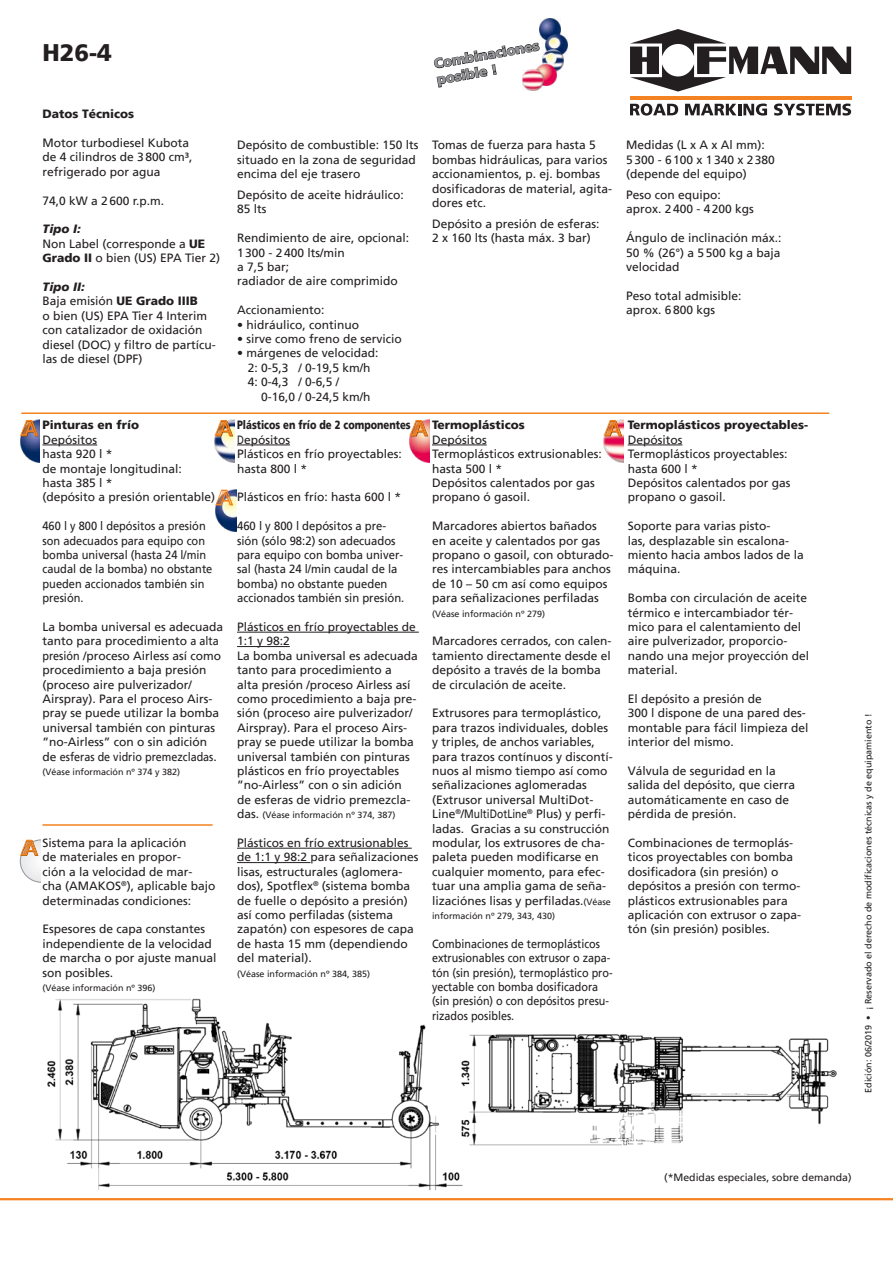
<style>
.page{position:relative;width:893px;height:1263px;background:#fff}
.page>*{position:absolute;margin:0;border:0;box-sizing:border-box;transform-origin:0 0}
.t1{font:900 24px "Frutiger";color:#231f20}
.t2{font:900 13.5px/16.2px "Frutiger";color:#939598}
.Bildsub{font:12px/14.4px "Frutiger";color:#231f20}
.Bildsub-2{font:12px/14.4px "Frutiger";color:#231f20;scale:.9 1}
.Bildsub-3{font:12px/14.4px "Frutiger";color:#231f20;scale:.94 1}
.Bildsub-4{font:12px/14.4px "Frutiger";color:#231f20;scale:.92 1}
.Bildsub-5{font:12px/14.4px "Frutiger";color:#231f20;scale:.8 1}
.t3{font:900 12px "Frutiger";color:#231f20}
.t4{font:10.5px "Frutiger";color:#231f20}
.t5{font:9px "Frutiger";color:#231f20}
.s1{font-weight:900;font-style:italic}
.s2{font-weight:900}
.s3{font-size:12px}
.s4{font-size:9px}
</style>
<div class="page">
<img style="left:215px;top:420px;width:20px;height:42px">
<img style="left:20px;top:420px;width:20px;height:42px">
<img style="left:410px;top:420px;width:20px;height:42px">
<img style="left:604px;top:420px;width:20px;height:42px">
<svg style="left:20px;top:420px;width:19px;height:16px"></svg>
<svg style="left:215px;top:420px;width:18px;height:16px"></svg>
<svg style="left:410px;top:420px;width:18px;height:16px"></svg>
<svg style="left:604px;top:420px;width:18px;height:16px"></svg>
<hr style="left:21px;top:412px;width:808px;height:2px;background:#f58220">
<hr style="left:628px;top:445px;width:54px;height:1px;background:#231f20">
<hr style="left:43px;top:445px;width:54px;height:1px;background:#231f20">
<hr style="left:432px;top:445px;width:55px;height:1px;background:#231f20">
<img style="left:216px;top:489px;width:21px;height:42px">
<svg style="left:215px;top:490px;width:18px;height:15px"></svg>
<hr style="left:237px;top:445px;width:53px;height:1px;background:#231f20">
<hr style="left:237px;top:632px;width:182px;height:1px;background:#231f20">
<hr style="left:237px;top:646px;width:53px;height:1px;background:#231f20">
<svg style="left:434px;top:43px;width:105px;height:44px"></svg>
<img style="left:540px;top:19px;width:21px;height:21px">
<img style="left:546px;top:34px;width:21px;height:22px">
<img style="left:542px;top:50px;width:21px;height:22px">
<img style="left:535px;top:64px;width:22px;height:21px">
<img style="left:523px;top:69px;width:21px;height:22px">
<hr style="left:630px;top:96px;width:221px;height:3px;background:#f58220">
<svg style="left:630px;top:29px;width:221px;height:63px"></svg>
<svg style="left:630px;top:104px;width:48px;height:12px"></svg>
<svg style="left:685px;top:104px;width:82px;height:12px"></svg>
<svg style="left:774px;top:104px;width:77px;height:12px"></svg>
<hr style="left:0;top:1198px;width:893px;height:2px;background:#f58220">
<img style="left:0;top:824px;width:856px;height:377px">
<p class="t1" style="left:43px;top:38px;width:71px">H26-4</p>
<p class="t3" style="left:43px;top:107px;width:93px">Datos Técnicos</p>
<p class="Bildsub" style="left:43px;top:136px;width:151px">Motor turbodiesel Kubota de 4 cilindros de 3800 cm³, refrigerado por agua</p>
<p class="Bildsub" style="left:43px;top:193px;width:123px">74,0 kW a 2600 r.p.m.</p>
<p class="Bildsub" style="left:43px;top:222px;width:179px"><span class="s1">Tipo I:<br></span>Non Label (corresponde a <span class="s2">UE<br>Grado II</span> o bien (US) EPA Tier 2)</p>
<p class="Bildsub" style="left:43px;top:280px;width:175px"><span class="s1">Tipo II:<br></span>Baja emisión <span class="s2">UE Grado IIIB<br></span>o bien (US) EPA Tier 4 Interim con catalizador de oxidación diesel (DOC) y filtro de partícu&shy;las de diesel (DPF)</p>
<p class="Bildsub" style="left:43px;top:418px;width:174px"><span class="s2">Pinturas en frío<br></span>Depósitos<br>hasta 920 l *<br>de montaje longitudinal:<br>hasta 385 l *<br>(depósito a presión orientable)</p>
<p class="Bildsub-4" style="left:43px;top:519px;width:186px">460 l y 800 l depósitos a presión son adecuados para equipo con bomba universal (hasta 24 l/min caudal de la bomba) no obstante pueden accionados también sin presión.</p>
<p class="Bildsub" style="left:43px;top:620px;width:182px">La bomba universal es adecuada tanto para procedimiento a alta presión /proceso Airless así como procedimiento a baja presión (proceso aire pulverizador/<br>Airspray). Para el proceso Airs&shy;pray se puede utilizar la bomba universal también con pinturas ”no-Airless” con o sin adición de esferas de vidrio premezcladas.</p>
<p class="t5" style="left:43px;top:766px;width:139px">(Véase información nº 374 y 382)</p>
<p class="Bildsub" style="left:43px;top:836px;width:174px">Sistema para la aplicación<br>de materiales en propor-<br>ción a la velocidad de mar-<br>cha (AMAKOS<sup>®</sup>), aplicable bajo determinadas condiciones:</p>
<p class="Bildsub" style="left:43px;top:922px;width:176px">Espesores de capa constantes independiente de la velocidad de marcha o por ajuste manual son posibles.</p>
<p class="t5" style="left:43px;top:982px;width:115px">(Véase información nº 396)</p>
<p class="t2" style="left:433px;top:56px;width:108px;rotate:-10deg">Combinaciones posible !</p>
<p class="Bildsub" style="left:237px;top:138px;width:183px">Depósito de combustible: 150 lts situado en la zona de seguridad encima del eje trasero</p>
<p class="Bildsub" style="left:237px;top:188px;width:168px">Depósito de aceite hidráulico:<br>85 lts</p>
<p class="Bildsub" style="left:237px;top:231px;width:174px">Rendimiento de aire, opcional:<br>1300 - 2400 lts/min<br>a 7,5 bar;<br>radiador de aire comprimido</p>
<p class="Bildsub" style="left:237px;top:303px;width:89px">Accionamiento:</p>
<p class="Bildsub" style="left:237px;top:317px;width:124px">• hidráulico, continuo</p>
<p class="Bildsub" style="left:237px;top:332px;width:166px">• sirve como freno de servicio</p>
<p class="Bildsub" style="left:237px;top:346px;width:143px">• márgenes de velocidad:</p>
<p class="Bildsub" style="left:248px;top:360px;width:124px">2: 0-5,3 / 0-19,5 km/h</p>
<p class="Bildsub" style="left:248px;top:375px;width:93px">4: 0-4,3 / 0-6,5 /</p>
<p class="Bildsub" style="left:261px;top:389px;width:111px">0-16,0 / 0-24,5 km/h</p>
<p class="Bildsub-5" style="left:237px;top:418px;width:219px"><span class="s2">Plásticos en frío de 2 componentes<br></span>Depósitos<br>Plásticos en frío proyectables: hasta 800 l *</p>
<p class="Bildsub" style="left:237px;top:490px;width:166px">Plásticos en frío: hasta 600 l *</p>
<p class="Bildsub-3" style="left:237px;top:519px;width:180px">460 l y 800 l depósitos a pre&shy;sión (sólo 98:2) son adecuados para equipo con bomba univer&shy;sal (hasta 24 l/min caudal de la bomba) no obstante pueden accionados también sin presión.</p>
<p class="Bildsub" style="left:237px;top:620px;width:182px">Plásticos en frío proyectables de<br>1:1 y 98:2<br>La bomba universal es adecuada tanto para procedimiento a<br>alta presión /proceso Airless así como procedimiento a baja pre&shy;sión (proceso aire pulverizador/<br>Airspray). Para el proceso Airs&shy;pray se puede utilizar la bomba universal también con pinturas plásticos en frío proyectables ”no-Airless” con o sin adición de esferas de vidrio premezcla-</p>
<p class="t5" style="left:237px;top:810px;width:160px"><span class="s3">das.</span> (Véase información nº 374, 387)</p>
<p class="Bildsub" style="left:237px;top:836px;width:183px">Plásticos en frío extrusionables de 1:1 y 98:2 para señalizaciones lisas, estructurales (aglomera&shy;dos), Spotflex<sup>®</sup> (sistema bomba de fuelle o depósito a presión) así como perfiladas (sistema zapatón) con espesores de capa de hasta 15 mm (dependiendo del material).</p>
<p class="t5" style="left:237px;top:968px;width:135px">(Véase información nº 384, 385)</p>
<p class="Bildsub" style="left:432px;top:138px;width:182px">Tomas de fuerza para hasta 5 bombas hidráulicas, para varios accionamientos, p. ej. bombas dosificadoras de material, agita&shy;dores etc.</p>
<p class="Bildsub" style="left:432px;top:216px;width:169px">Depósito a presión de esferas:<br>2 x 160 lts (hasta máx. 3 bar)</p>
<p class="Bildsub" style="left:626px;top:138px;width:150px">Medidas (L x A x Al mm):<br>5300 - 6100 x 1340 x 2380 (depende del equipo)</p>
<p class="Bildsub" style="left:626px;top:188px;width:129px">Peso con equipo: aprox. 2400 - 4200 kgs</p>
<p class="Bildsub" style="left:626px;top:231px;width:157px;text-align:justify">Ángulo de inclinación máx.:<br>50 % (26°) a 5500 kg a baja velocidad</p>
<p class="Bildsub" style="left:626px;top:288px;width:117px">Peso total admisible: aprox. 6800 kgs</p>
<p class="Bildsub" style="left:432px;top:418px;width:171px"><span class="s2">Termoplásticos<br></span>Depósitos<br>Termoplásticos extrusionables: hasta 500 l *<br>Depósitos calentados por gas propano ó gasoil.</p>
<p class="Bildsub" style="left:432px;top:519px;width:183px">Marcadores abiertos bañados en aceite y calentados por gas propano o gasoil, con obturado&shy;res intercambiables para anchos de 10 – 50 cm así como equipos para señalizaciones perfiladas</p>
<p class="t5" style="left:432px;top:608px;width:115px">(Véase información nº 279)</p>
<p class="Bildsub" style="left:432px;top:634px;width:181px">Marcadores cerrados, con calen&shy;tamiento directamente desde el depósito a través de la bomba de circulación de aceite.</p>
<p class="Bildsub" style="left:432px;top:706px;width:182px">Extrusores para termoplástico, para trazos individuales, dobles y triples, de anchos variables, para trazos contínuos y discontí&shy;nuos al mismo tiempo así como señalizaciones aglomeradas (Extrusor universal MultiDot-<br>Line<sup>®</sup>/MultiDotLine<sup>®</sup> Plus) y perfi&shy;ladas. Gracias a su construcción modular, los extrusores de cha&shy;paleta pueden modificarse en cualquier momento, para efec&shy;tuar una amplia gama de seña&shy;lizaciónes lisas y perfiladas.<span class="s4">(Véase</span></p>
<p class="t5" style="left:432px;top:910px;width:125px">información nº 279, 343, 430)</p>
<p class="Bildsub-2" style="left:432px;top:936px;width:202px">Combinaciones de termoplásticos extrusionables con extrusor o zapa&shy;tón (sin presión), termoplástico pro&shy;yectable con bomba dosificadora (sin presión) o con depósitos presu&shy;rizados posibles.</p>
<p class="Bildsub" style="left:628px;top:418px;width:182px"><span class="s2">Termoplásticos proyectables-<br></span>Depósitos<br>Termoplásticos proyectables: hasta 600 l *<br>Depósitos calentados por gas propano o gasoil.</p>
<p class="Bildsub" style="left:628px;top:519px;width:178px">Soporte para varias pisto-<br>las, desplazable sin escalona&shy;miento hacia ambos lados de la máquina.</p>
<p class="Bildsub" style="left:628px;top:591px;width:183px">Bomba con circulación de aceite térmico e intercambiador tér&shy;mico para el calentamiento del aire pulverizador, proporcio&shy;nando una mejor proyección del material.</p>
<p class="Bildsub" style="left:628px;top:692px;width:182px">El depósito a presión de<br>300 l dispone de una pared des&shy;montable para fácil limpieza del interior del mismo.</p>
<p class="Bildsub" style="left:628px;top:764px;width:169px">Válvula de seguridad en la salida del depósito, que cierra automáticamente en caso de pérdida de presión.</p>
<p class="Bildsub" style="left:628px;top:836px;width:175px">Combinaciones de termoplás&shy;ticos proyectables con bomba dosificadora (sin presión) o depósitos a presión con termo&shy;plásticos extrusionables para aplicación con extrusor o zapa&shy;tón (sin presión) posibles.</p>
<p class="t5" style="left:863px;top:1093px;width:381px;rotate:-90deg">Edición: 06/2019 • ¡ Reservado el derecho de modificaciones técnicas y de equipamiento !</p>
<p class="t4" style="left:664px;top:1171px;width:189px">(*Medidas especiales, sobre demanda)</p>
</div>
